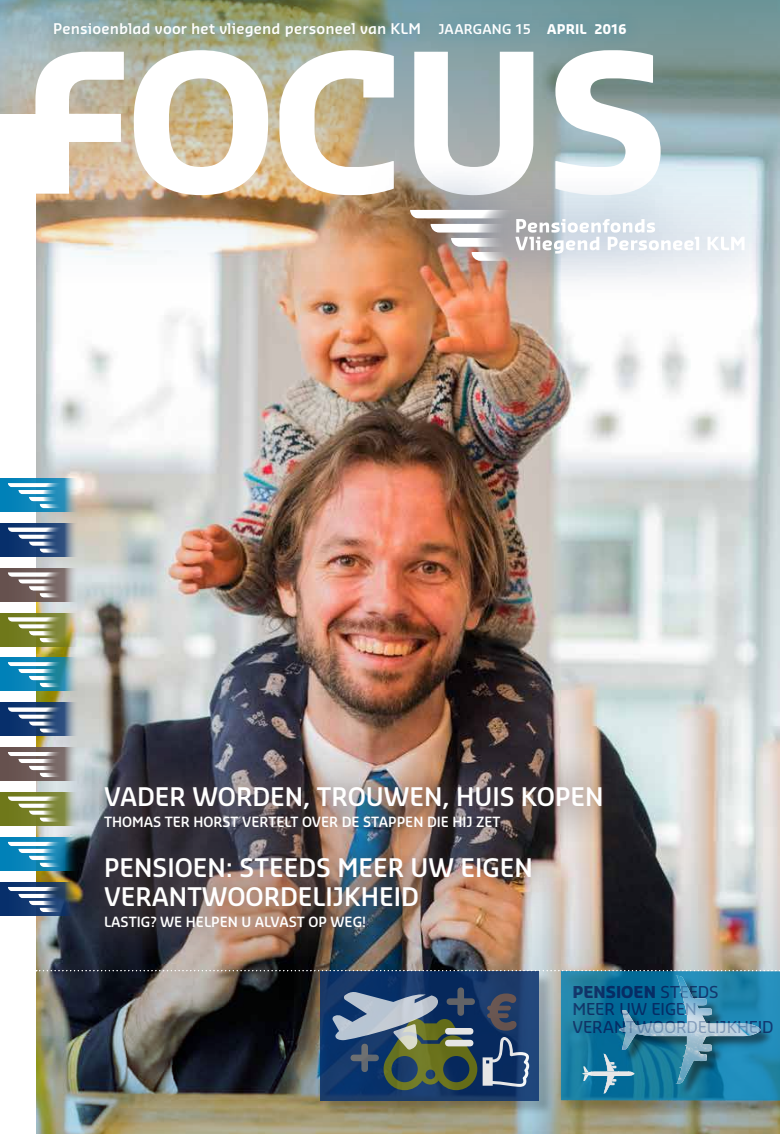
<style>
.page{position:relative;width:780px;height:1134px;background:#fff}
.page>*{position:absolute;margin:0;border:0;box-sizing:border-box;transform-origin:0 0}
.t1{font:600 25px/28.8px "Sansa Std";color:#fff}
.t2{font:16px/17.5px "Sansa Std";letter-spacing:-.005em;color:#072f6b}
.t3{font:600 14.38px "Sansa Std";letter-spacing:.01em;color:#fff}
.t4{font:600 13.75px "Sansa Std";color:#fff}
.s1{font-size:13.12px}
.s2{font-weight:700;font-size:13.12px}
.s3{font-weight:700}
</style>
<div class="page">
<img style="left:36px;top:291px;width:744px;height:163px">
<img style="left:36px;top:454px;width:744px;height:680px">
<img style="left:0;top:0;width:780px;height:291px">
<svg style="left:35px;top:50px;width:625px;height:145px"></svg>
<div style="left:0;top:114px;width:49px;height:79px;background:#fff"></div>
<div style="left:0;top:114px;width:36px;height:1020px;background:#fff"></div>
<svg style="left:1px;top:792px;width:66px;height:34px"></svg>
<svg style="left:8px;top:796px;width:55px;height:26px"></svg>
<svg style="left:1px;top:747px;width:78px;height:34px"></svg>
<svg style="left:8px;top:752px;width:55px;height:25px"></svg>
<svg style="left:1px;top:703px;width:78px;height:33px"></svg>
<svg style="left:8px;top:707px;width:55px;height:25px"></svg>
<svg style="left:1px;top:658px;width:78px;height:33px"></svg>
<svg style="left:8px;top:662px;width:55px;height:25px"></svg>
<svg style="left:1px;top:613px;width:78px;height:34px"></svg>
<svg style="left:8px;top:617px;width:55px;height:25px"></svg>
<svg style="left:1px;top:568px;width:78px;height:34px"></svg>
<svg style="left:8px;top:572px;width:55px;height:25px"></svg>
<svg style="left:1px;top:523px;width:78px;height:34px"></svg>
<svg style="left:8px;top:527px;width:55px;height:26px"></svg>
<svg style="left:1px;top:479px;width:78px;height:33px"></svg>
<svg style="left:8px;top:483px;width:55px;height:25px"></svg>
<svg style="left:1px;top:837px;width:66px;height:34px"></svg>
<svg style="left:8px;top:842px;width:55px;height:25px"></svg>
<svg style="left:1px;top:882px;width:66px;height:34px"></svg>
<svg style="left:8px;top:887px;width:55px;height:25px"></svg>
<hr style="left:0;top:792px;width:1px;height:34px;background:#6f781a">
<hr style="left:0;top:747px;width:1px;height:34px;background:#66514e">
<hr style="left:0;top:703px;width:1px;height:33px;background:#072f6b">
<hr style="left:0;top:658px;width:1px;height:33px;background:#0081b8">
<hr style="left:0;top:613px;width:1px;height:34px;background:#6f781a">
<hr style="left:0;top:568px;width:1px;height:34px;background:#66514e">
<hr style="left:0;top:523px;width:1px;height:34px;background:#072f6b">
<hr style="left:0;top:479px;width:1px;height:33px;background:#0081b8">
<hr style="left:0;top:837px;width:1px;height:34px;background:#0081b8">
<hr style="left:0;top:882px;width:1px;height:34px;background:#072f6b">
<div style="left:38px;top:7px;width:603px;height:45px;background:#0081b8;opacity:.45"></div>
<div style="left:364px;top:157px;width:416px;height:154px;background:#072f6b;opacity:.8"></div>
<svg style="left:410px;top:210px;width:334px;height:51px"></svg>
<div style="left:67px;top:748px;width:572px;height:218px;background:#66514e;opacity:.9"></div>
<div style="left:322px;top:973px;width:232px;height:143px;background:#000;opacity:.25"></div>
<svg style="left:320px;top:1094px;width:219px;height:6px"></svg>
<div style="left:562px;top:973px;width:218px;height:143px;background:#000;opacity:.25"></div>
<svg style="left:561px;top:1094px;width:219px;height:6px"></svg>
<img style="left:36px;top:970px;width:744px;height:124px">
<p class="t3" style="left:53px;top:19px;width:575px">Pensioenblad voor het vliegend personeel van KLM <span class="s1">JAARGANG 15</span> <span class="s2">APRIL 2016</span></p>
<p class="t1" style="left:104px;top:781px;width:501px">VADER WORDEN, TROUWEN, HUIS KOPEN</p>
<p class="t4" style="left:104px;top:813px;width:398px">THOMAS TER HORST VERTELT OVER DE STAPPEN DIE HIJ ZET</p>
<p class="t1" style="left:104px;top:852px;width:430px">PENSIOEN: STEEDS MEER UW EIGEN<br>VERANTWOORDELIJKHEID</p>
<p class="t4" style="left:104px;top:913px;width:264px">LASTIG? WE HELPEN U ALVAST OP WEG!</p>
<p class="t2" style="left:573px;top:982px;width:202px"><span class="s3">PENSIOEN</span> STEEDS<br>MEER UW EIGEN<br>VERANTWOORDELIJKHEID</p>
</div>
